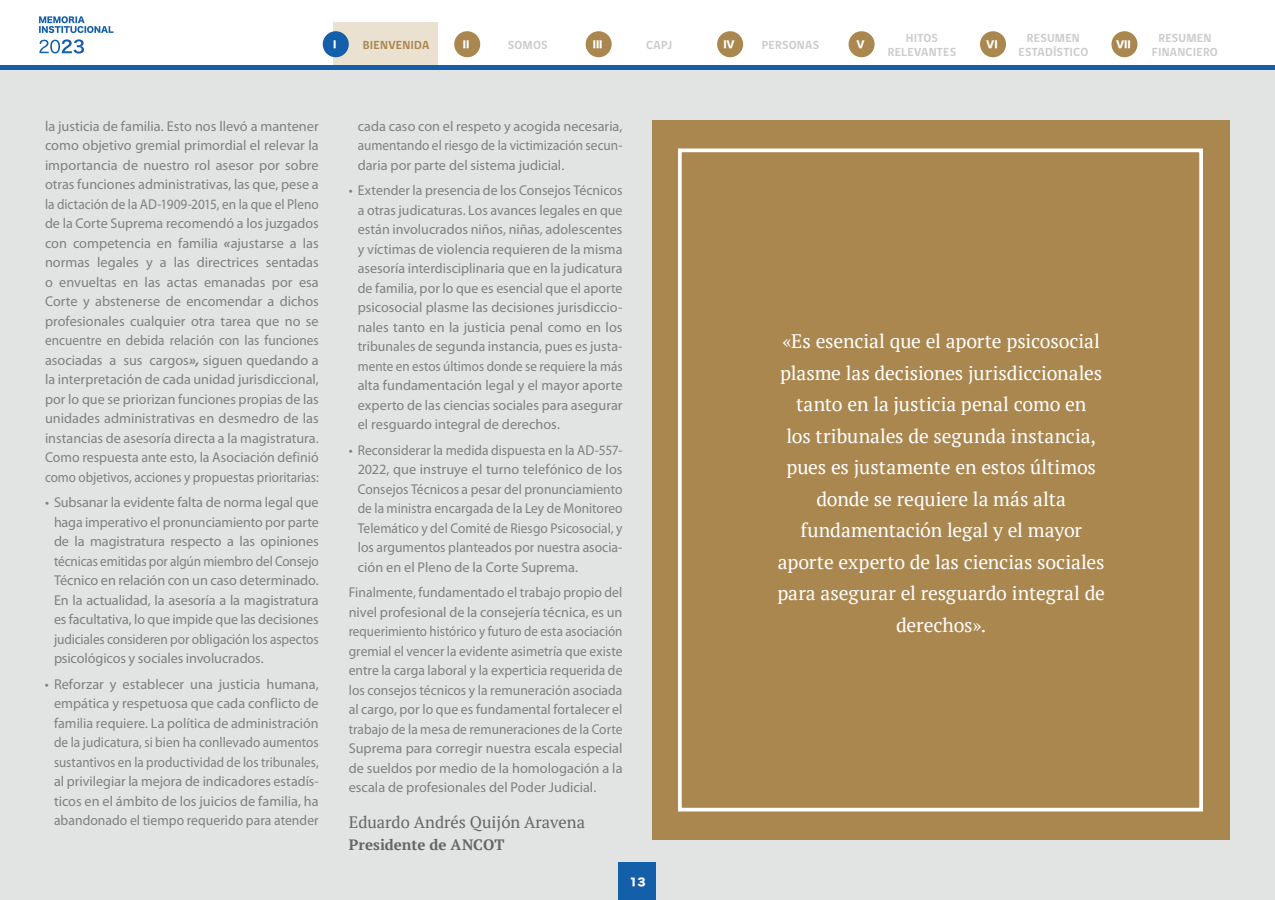
<style>
.page{position:relative;width:1275px;height:900px;background:#fff}
.page>*{position:absolute;margin:0;border:0;box-sizing:border-box;transform-origin:0 0}
.t1{font:19.5px/31.5px "PT Serif";letter-spacing:-.01em;color:#fff;text-align:center}
.t2{font:16.5px "PT Serif";color:#666}
.t3{font:700 15px "PT Serif";color:#666}
.t4{font:14.25px/19.5px "Myriad Pro";color:#808080;text-align:justify}
.t5{font:14.25px/19.5px "Myriad Pro";color:#808080;text-align:justify;scale:.96 1}
.t6{font:700 12px/13.5px "gob CL";letter-spacing:.02em;color:#ccc;text-align:center}
.t7{font:700 12px "gob CL";letter-spacing:.015em;color:#ab8750}
.t8{font:10.5px "Hira Kaku Std W8";color:#fff}
.t9{font:9.6px "Hira Kaku Std W8";color:#fff}
.s1{font-weight:700;font-style:italic}
</style>
<div class="page">
<div style="left:334px;top:23px;width:104px;height:42px;background:#eae1d1"></div>
<div style="left:0;top:65px;width:1275px;height:835px;background:#e2e3e3"></div>
<svg style="left:39px;top:16px;width:75px;height:17px"></svg>
<svg style="left:39px;top:39px;width:45px;height:15px"></svg>
<div style="left:0;top:65px;width:1275px;height:5px;background:#135fa9"></div>
<div style="left:323px;top:31px;width:26px;height:26px;background:#135fa9;border-radius:50%"></div>
<div style="left:454px;top:31px;width:26px;height:26px;background:#ab8750;border-radius:50%"></div>
<div style="left:586px;top:31px;width:26px;height:26px;background:#ab8750;border-radius:50%"></div>
<div style="left:717px;top:31px;width:26px;height:26px;background:#ab8750;border-radius:50%"></div>
<div style="left:849px;top:31px;width:26px;height:26px;background:#ab8750;border-radius:50%"></div>
<div style="left:980px;top:31px;width:26px;height:26px;background:#ab8750;border-radius:50%"></div>
<div style="left:1111px;top:31px;width:27px;height:26px;background:#ab8750;border-radius:50%"></div>
<div style="left:619px;top:863px;width:37px;height:37px;background:#135fa9"></div>
<div style="left:652px;top:120px;width:578px;height:720px;background:#ab8750"></div>
<div style="left:678px;top:149px;width:525px;height:663px;border:4px solid #fff"></div>
<p class="t6" style="left:888px;top:32px;width:70px">HITOS<br>RELEVANTES</p>
<p class="t6" style="left:1019px;top:32px;width:71px">RESUMEN<br>ESTADÍSTICO</p>
<p class="t6" style="left:1152px;top:32px;width:68px">RESUMEN<br>FINANCIERO</p>
<p class="t9" style="left:333px;top:39px;width:5px">I</p>
<p class="t9" style="left:463px;top:39px;width:8px">II</p>
<p class="t6" style="left:508px;top:38px;width:41px">SOMOS</p>
<p class="t9" style="left:593px;top:39px;width:11px">III</p>
<p class="t6" style="left:646px;top:38px;width:28px">CAPJ</p>
<p class="t9" style="left:723px;top:39px;width:13px">IV</p>
<p class="t6" style="left:762px;top:38px;width:59px">PERSONAS</p>
<p class="t9" style="left:856px;top:39px;width:10px">V</p>
<p class="t9" style="left:986px;top:39px;width:13px">VI</p>
<p class="t9" style="left:1116px;top:39px;width:16px">VII</p>
<p class="t7" style="left:363px;top:37px;width:68px">BIENVENIDA</p>
<p class="t4" style="left:45px;top:116px;width:275px">la justicia de familia. Esto nos llevó a mantener como objetivo gremial primordial el relevar la importancia de nuestro rol asesor por sobre otras funciones administrativas, las que, pese a la dictación de la AD-1909-2015, en la que el Pleno de la Corte Suprema recomendó a los juzgados con competencia en familia <span class="s1">«</span>ajustarse a las normas legales y a las directrices sentadas o envueltas en las actas emanadas por esa Corte y abstenerse de encomendar a dichos profesionales cualquier otra tarea que no se encuentre en debida relación con las funciones asociadas a sus cargos<span class="s1">»,</span> siguen quedando a la interpretación de cada unidad jurisdiccional, por lo que se priorizan funciones propias de las unidades administrativas en desmedro de las instancias de asesoría directa a la magistratura.<br>Como respuesta ante esto, la Asociación definió como objetivos, acciones y propuestas prioritarias:</p>
<p class="t4" style="left:54px;top:493px;width:266px;text-indent:-9px">• Subsanar la evidente falta de norma legal que haga imperativo el pronunciamiento por parte de la magistratura respecto a las opiniones técnicas emitidas por algún miembro del Consejo Técnico en relación con un caso determinado.<br>En la actualidad, la asesoría a la magistratura es facultativa, lo que impide que las decisiones judiciales consideren por obligación los aspectos psicológicos y sociales involucrados.</p>
<p class="t4" style="left:54px;top:674px;width:266px;text-indent:-9px">• Reforzar y establecer una justicia humana, empática y respetuosa que cada conflicto de familia requiere. La política de administración de la judicatura, si bien ha conllevado aumentos sustantivos en la productividad de los tribunales, al privilegiar la mejora de indicadores estadís&shy;ticos en el ámbito de los juicios de familia, ha abandonado el tiempo requerido para atender</p>
<p class="t4" style="left:358px;top:116px;width:266px">cada caso con el respeto y acogida necesaria, aumentando el riesgo de la victimización secun&shy;daria por parte del sistema judicial.</p>
<p class="t4" style="left:358px;top:181px;width:266px;text-indent:-9px">• Extender la presencia de los Consejos Técnicos a otras judicaturas. Los avances legales en que están involucrados niños, niñas, adolescentes y víctimas de violencia requieren de la misma asesoría interdisciplinaria que en la judicatura de familia, por lo que es esencial que el aporte psicosocial plasme las decisiones jurisdiccio&shy;nales tanto en la justicia penal como en los tribunales de segunda instancia, pues es justa&shy;mente en estos últimos donde se requiere la más alta fundamentación legal y el mayor aporte experto de las ciencias sociales para asegurar el resguardo integral de derechos.</p>
<p class="t4" style="left:358px;top:440px;width:266px;text-indent:-9px">• Reconsiderar la medida dispuesta en la AD-557- 2022, que instruye el turno telefónico de los Consejos Técnicos a pesar del pronunciamiento de la ministra encargada de la Ley de Monitoreo Telemático y del Comité de Riesgo Psicosocial, y los argumentos planteados por nuestra asocia&shy;ción en el Pleno de la Corte Suprema.</p>
<p class="t5" style="left:349px;top:583px;width:287px">Finalmente, fundamentado el trabajo propio del nivel profesional de la consejería técnica, es un requerimiento histórico y futuro de esta asociación gremial el vencer la evidente asimetría que existe entre la carga laboral y la experticia requerida de los consejos técnicos y la remuneración asociada al cargo, por lo que es fundamental fortalecer el trabajo de la mesa de remuneraciones de la Corte Suprema para corregir nuestra escala especial de sueldos por medio de la homologación a la escala de profesionales del Poder Judicial.</p>
<p class="t2" style="left:349px;top:811px;width:238px">Eduardo Andrés Quijón Aravena</p>
<p class="t3" style="left:349px;top:835px;width:157px">Presidente de ANCOT</p>
<p class="t8" style="left:629px;top:876px;width:18px">13</p>
<p class="t1" style="left:777px;top:326px;width:329px">«Es esencial que el aporte psicosocial plasme las decisiones jurisdiccionales tanto en la justicia penal como en<br>los tribunales de segunda instancia, pues es justamente en estos últimos donde se requiere la más alta fundamentación legal y el mayor aporte experto de las ciencias sociales para asegurar el resguardo integral de derechos».</p>
</div>
